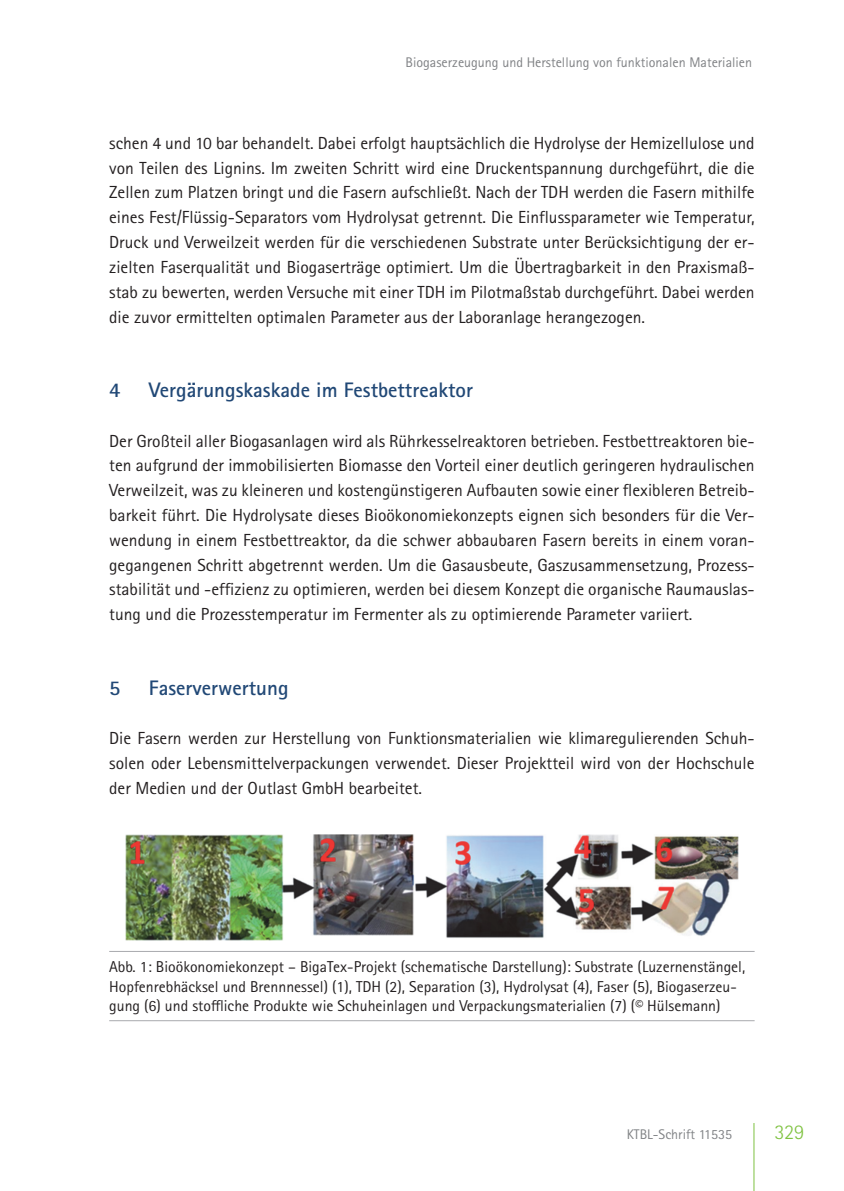
<style>
.page{position:relative;width:844px;height:1191px;background:#fff}
.page>*{position:absolute;margin:0;border:0;box-sizing:border-box;transform-origin:0 0}
.t1{font:700 21px "Rotis Sans Serif Pro";color:#214876}
.t2{font:300 21px "Rotis Sans Serif Pro";color:#7fc241}
.t3{font:17.5px/24.8px "Rotis Sans Serif Pro";color:#231f20;text-align:justify}
.t4{font:15.75px/19.2px "Rotis Sans Serif Pro";color:#231f20}
.t5{font:14px "Rotis Sans Serif Pro";color:#808285}
</style>
<div class="page">
<hr style="left:753px;top:1123px;width:1px;height:68px;background:#7fc241">
<hr style="left:109px;top:1020px;width:645px;height:1px;background:#a8a9ad">
<hr style="left:109px;top:951px;width:645px;height:1px;background:#a8a9ad">
<img style="left:125px;top:834px;width:612px;height:106px">
<p class="t5" style="left:405px;top:54px;width:348px">Biogaserzeugung und Herstellung von funktionalen Materialien</p>
<p class="t3" style="left:109px;top:131px;width:646px">schen 4 und 10 bar behandelt. Dabei erfolgt hauptsächlich die Hydrolyse der Hemizellulose und von Teilen des Lignins. Im zweiten Schritt wird eine Druckentspannung durchgeführt, die die Zellen zum Platzen bringt und die Fasern aufschließt. Nach der TDH werden die Fasern mithilfe eines Fest/Flüssig-Separators vom Hydrolysat getrennt. Die Einflussparameter wie Temperatur, Druck und Verweilzeit werden für die verschiedenen Substrate unter Berücksichtigung der er&shy;zielten Faserqualität und Biogaserträge optimiert. Um die Übertragbarkeit in den Praxismaß&shy;stab zu bewerten, werden Versuche mit einer TDH im Pilotmaßstab durchgeführt. Dabei werden die zuvor ermittelten optimalen Parameter aus der Laboranlage herangezogen.</p>
<p class="t1" style="left:109px;top:376px;width:13px">4</p>
<p class="t1" style="left:149px;top:376px;width:325px">Vergärungskaskade im Festbettreaktor</p>
<p class="t3" style="left:109px;top:428px;width:646px">Der Großteil aller Biogasanlagen wird als Rührkesselreaktoren betrieben. Festbettreaktoren bie&shy;ten aufgrund der immobilisierten Biomasse den Vorteil einer deutlich geringeren hydraulischen Verweilzeit, was zu kleineren und kostengünstigeren Aufbauten sowie einer flexibleren Betreib&shy;barkeit führt. Die Hydrolysate dieses Bioökonomiekonzepts eignen sich besonders für die Ver&shy;wendung in einem Festbettreaktor, da die schwer abbaubaren Fasern bereits in einem voran&shy;gegangenen Schritt abgetrennt werden. Um die Gasausbeute, Gaszusammensetzung, Prozess&shy;stabilität und -effizienz zu optimieren, werden bei diesem Konzept die organische Raumauslas&shy;tung und die Prozesstemperatur im Fermenter als zu optimierende Parameter variiert.</p>
<p class="t1" style="left:109px;top:674px;width:13px">5</p>
<p class="t1" style="left:149px;top:674px;width:141px">Faserverwertung</p>
<p class="t3" style="left:109px;top:726px;width:646px">Die Fasern werden zur Herstellung von Funktionsmaterialien wie klimaregulierenden Schuh&shy;solen oder Lebensmittelverpackungen verwendet. Dieser Projektteil wird von der Hochschule der Medien und der Outlast GmbH bearbeitet.</p>
<p class="t4" style="left:109px;top:957px;width:637px">Abb. 1: Bioökonomiekonzept – BigaTex-Projekt (schematische Darstellung): Substrate (Luzernenstängel,<br>Hopfenrebhäcksel und Brennnessel) (1), TDH (2), Separation (3), Hydrolysat (4), Faser (5), Biogaserzeu&shy;gung (6) und stoffliche Produkte wie Schuheinlagen und Verpackungsmaterialien (7) (© Hülsemann)</p>
<p class="t5" style="left:626px;top:1125px;width:107px">KTBL-Schrift 11535</p>
<p class="t2" style="left:774px;top:1119px;width:31px">329</p>
</div>
